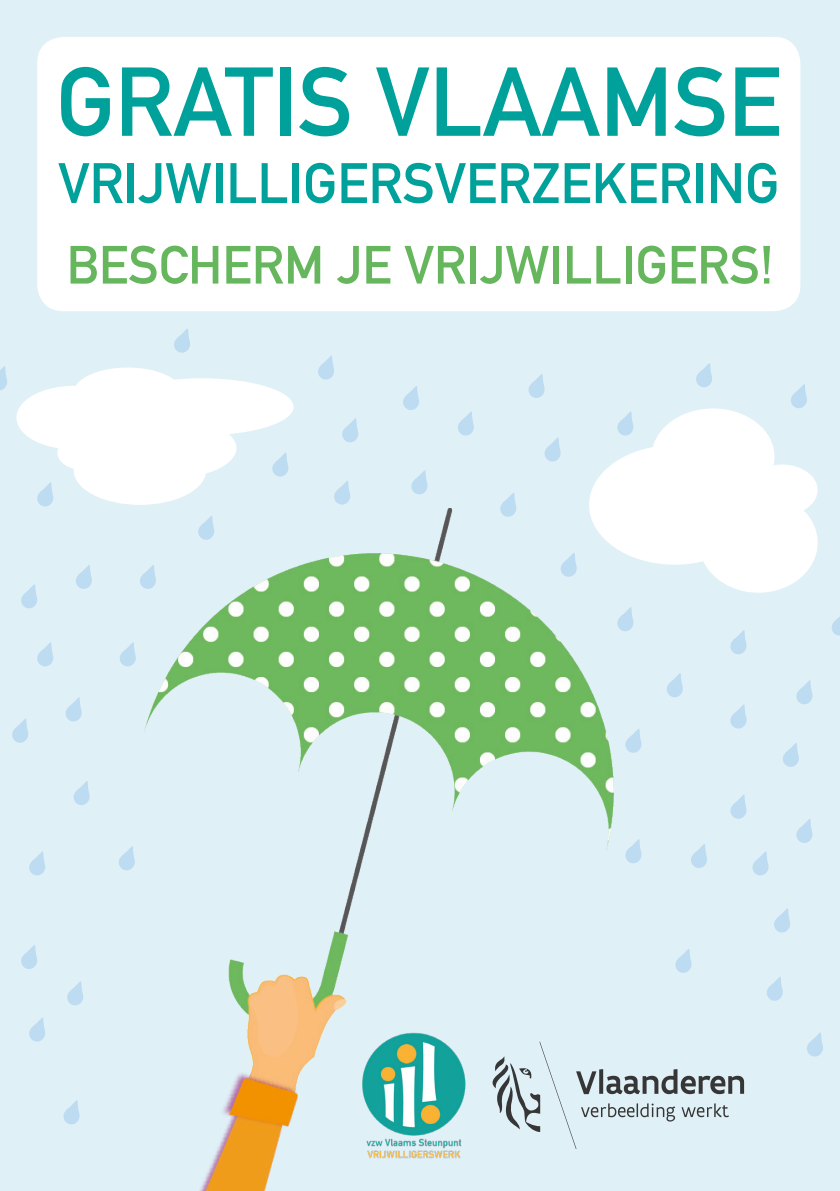
<style>
.page{position:relative;width:840px;height:1191px;background:#fff}
.page>*{position:absolute;margin:0;border:0;box-sizing:border-box;transform-origin:0 0}
.t1{font:700 96px "DIN Alternate";color:#00a19a}
.t2{font:700 56px "DIN Alternate";color:#00a19a}
.t3{font:700 52.8px "DIN Alternate";color:#65b65c}
</style>
<div class="page">
<div style="left:0;top:0;width:839px;height:1191px;background:#e0f0f7"></div>
<div style="left:37px;top:37px;width:763px;height:274px;background:#fff;border-radius:26px"></div>
<svg style="left:702px;top:363px;width:9px;height:7px"></svg>
<svg style="left:174px;top:328px;width:16px;height:25px"></svg>
<svg style="left:318px;top:355px;width:16px;height:15px"></svg>
<svg style="left:1px;top:366px;width:5px;height:4px"></svg>
<img style="left:0;top:370px;width:839px;height:821px">
<h1 class="t1" style="left:56px;top:29px;width:726px">GRATIS VLAAMSE</h1>
<p class="t2" style="left:58px;top:141px;width:722px">VRIJWILLIGERSVERZEKERING</p>
<p class="t3" style="left:66px;top:225px;width:708px">BESCHERM JE VRIJWILLIGERS!</p>
</div>
